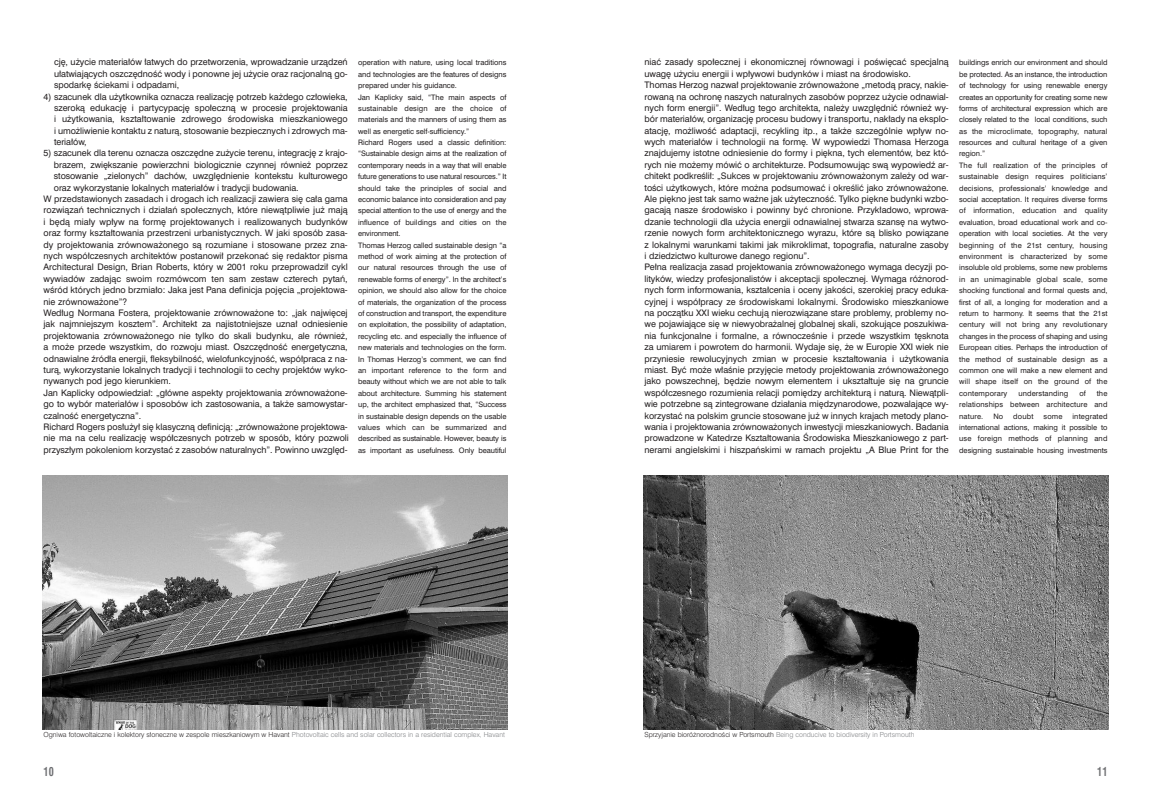
<style>
.page{position:relative;width:1151px;height:808px;background:#fff}
.page>*{position:absolute;margin:0;border:0;box-sizing:border-box;transform-origin:0 0}
.t1{font:700 condensed 12px "Swiss 721 PL";color:#6c6d70;scale:.85 1}
.t2{font:9px/11.4px "Swiss 721 PL";letter-spacing:-.005em;color:#231f20;text-align:justify}
.t3{font:7.5px/11.4px "Swiss 721 PL";letter-spacing:-.005em;color:#231f20}
.t4{font:7.5px "Swiss 721 PL";letter-spacing:.015em;color:#231f20}
.t5{font:300 7px "Swiss 721 PL";color:#231f20}
.t6{font:300 7px "Swiss 721 PL";color:#808285}
.s1{color:#808285}
.s2{color:#231f20}
</style>
<div class="page">
<img style="left:43px;top:475px;width:464px;height:254px">
<img style="left:643px;top:475px;width:465px;height:254px">
<p class="t2" style="left:54px;top:57px;width:295px">cj´, u˝ycie materia∏ów ∏atwych do przetworzenia, wprowadzanie urzàdzeƒ u∏atwiajàcych oszcz´dnoÊç wody i ponowne jej u˝ycie oraz racjonalnà go&shy;spodark´ Êciekami i odpadami,</p>
<p class="t2" style="left:54px;top:92px;width:295px;text-indent:-11px">4) szacunek dla u˝ytkownika oznacza realizacj´ potrzeb ka˝dego cz∏owieka, szerokà edukacj´ i partycypacj´ spo∏ecznà w procesie projektowania i u˝ytkowania, kszta∏towanie zdrowego Êrodowiska mieszkaniowego i umo˝liwienie kontaktu z naturà, stosowanie bezpiecznych i zdrowych ma&shy;teria∏ów,</p>
<p class="t2" style="left:44px;top:148px;width:306px">5) szacunek dla terenu oznacza oszcz´dne zu˝ycie terenu, integracj´ z krajo-</p>
<p class="t2" style="left:54px;top:160px;width:295px">brazem, zwi´kszanie powierzchni biologicznie czynnej równie˝ poprzez</p>
<p class="t2" style="left:54px;top:171px;width:295px">stosowanie „zielonych” dachów, uwzgl´dnienie kontekstu kulturowego</p>
<p class="t2" style="left:54px;top:183px;width:246px">oraz wykorzystanie lokalnych materia∏ów i tradycji budowania.</p>
<p class="t2" style="left:44px;top:194px;width:306px">W przedstawionych zasadach i drogach ich realizacji zawiera si´ ca∏a gama</p>
<p class="t2" style="left:44px;top:205px;width:306px">rozwiàzaƒ technicznych i dzia∏aƒ spo∏ecznych, które niewàtpliwie ju˝ majà</p>
<p class="t2" style="left:44px;top:217px;width:306px">i b´dà mia∏y wp∏yw na form´ projektowanych i realizowanych budynków</p>
<p class="t2" style="left:44px;top:228px;width:306px">oraz formy kszta∏towania przestrzeni urbanistycznych. W jaki sposób zasa-</p>
<p class="t2" style="left:44px;top:240px;width:306px">dy projektowania zrównowa˝onego sà rozumiane i stosowane przez zna-</p>
<p class="t2" style="left:44px;top:251px;width:306px">nych wspó∏czesnych architektów postanowi∏ przekonaç si´ redaktor pisma</p>
<p class="t2" style="left:44px;top:262px;width:306px">Architectural Design, Brian Roberts, który w 2001 roku przeprowadzi∏ cykl</p>
<p class="t2" style="left:44px;top:274px;width:306px">wywiadów zadajàc swoim rozmówcom ten sam zestaw czterech pytaƒ,</p>
<p class="t2" style="left:44px;top:285px;width:306px">wÊród których jedno brzmia∏o: Jaka jest Pana definicja poj´cia „projektowa-</p>
<p class="t2" style="left:44px;top:297px;width:85px">nie zrównowa˝one”?</p>
<p class="t2" style="left:44px;top:308px;width:306px">Wed∏ug Normana Fostera, projektowanie zrównowa˝one to: „jak najwi´cej</p>
<p class="t2" style="left:44px;top:319px;width:306px">jak najmniejszym kosztem”. Architekt za najistotniejsze uzna∏ odniesienie</p>
<p class="t2" style="left:44px;top:331px;width:306px">projektowania zrównowa˝onego nie tylko do skali budynku, ale równie˝,</p>
<p class="t2" style="left:44px;top:342px;width:306px">a mo˝e przede wszystkim, do rozwoju miast. Oszcz´dnoÊç energetyczna,</p>
<p class="t2" style="left:44px;top:353px;width:306px">odnawialne êród∏a energii, fleksybilnoÊç, wielofunkcyjnoÊç, wspó∏praca z na-</p>
<p class="t2" style="left:44px;top:365px;width:306px">turà, wykorzystanie lokalnych tradycji i technologii to cechy projektów wyko-</p>
<p class="t2" style="left:44px;top:376px;width:129px">nywanych pod jego kierunkiem.</p>
<p class="t2" style="left:44px;top:388px;width:306px">Jan Kaplicky odpowiedzia∏: „g∏ówne aspekty projektowania zrównowa˝one-</p>
<p class="t2" style="left:44px;top:399px;width:306px">go to wybór materia∏ów i sposobów ich zastosowania, a tak˝e samowystar-</p>
<p class="t2" style="left:44px;top:410px;width:99px">czalnoÊç energetyczna”.</p>
<p class="t2" style="left:44px;top:422px;width:306px">Richard Rogers pos∏u˝y∏ si´ klasycznà definicjà: „zrównowa˝one projektowa-</p>
<p class="t2" style="left:44px;top:433px;width:307px">nie ma na celu realizacj´ wspó∏czesnych potrzeb w sposób, który pozwoli</p>
<p class="t2" style="left:44px;top:445px;width:306px">przysz∏ym pokoleniom korzystaç z zasobów naturalnych”. Powinno uwzgl´d-</p>
<p class="t3" style="left:358px;top:58px;width:150px">operation with nature, using local traditions and technologies are the features of designs prepared under his guidance.<br>Jan Kaplicky said, “The main aspects of sustainable design are the choice of materials and the manners of using them as well as energetic self-sufficiency.”<br>Richard Rogers used a classic definition: “Sustainable design aims at the realization of contemporary needs in a way that will enable future generations to use natural resources.” It should take the principles of social and economic balance into consideration and pay special attention to the use of energy and the influence of buildings and cities on the environment.<br>Thomas Herzog called sustainable design “a method of work aiming at the protection of our natural resources through the use of renewable forms of energy”. In the architect’s opinion, we should also allow for the choice of materials, the organization of the process of construction and transport, the expenditure on exploitation, the possibility of adaptation, recycling etc. and especially the influence of new materials and technologies on the form.<br>In Thomas Herzog’s comment, we can find an important reference to the form and beauty without which we are not able to talk about architecture. Summing his statement up, the architect emphasized that, “Success in sustainable design depends on the usable values which can be summarized and described as sustainable. However, beauty is as important as usefulness. Only beautiful</p>
<p class="t2" style="left:644px;top:57px;width:306px;text-align:left">niaç zasady spo∏ecznej i ekonomicznej równowagi i poÊwi´caç specjalnà uwag´ u˝yciu energii i wp∏ywowi budynków i miast na Êrodowisko.<br>Thomas Herzog nazwa∏ projektowanie zrównowa˝one „metodà pracy, nakie&shy;rowanà na ochron´ naszych naturalnych zasobów poprzez u˝ycie odnawial&shy;nych form energii”. Wed∏ug tego architekta, nale˝y uwzgl´dniç równie˝ wy&shy;bór materia∏ów, organizacj´ procesu budowy i transportu, nak∏ady na eksplo&shy;atacj´, mo˝liwoÊç adaptacji, recykling itp., a tak˝e szczególnie wp∏yw no&shy;wych materia∏ów i technologii na form´. W wypowiedzi Thomasa Herzoga znajdujemy istotne odniesienie do formy i pi´kna, tych elementów, bez któ&shy;rych nie mo˝emy mówiç o architekturze. Podsumowujàc swà wypowiedê ar&shy;chitekt podkreÊli∏: „Sukces w projektowaniu zrównowa˝onym zale˝y od war&shy;toÊci u˝ytkowych, które mo˝na podsumowaç i okreÊliç jako zrównowa˝one.<br>Ale pi´kno jest tak samo wa˝ne jak u˝ytecznoÊç. Tylko pi´kne budynki wzbo&shy;gacajà nasze Êrodowisko i powinny byç chronione. Przyk∏adowo, wprowa&shy;dzanie technologii dla u˝ycia energii odnawialnej stwarza szans´ na wytwo&shy;rzenie nowych form architektonicznego wyrazu, które sà blisko powiàzane z lokalnymi warunkami takimi jak mikroklimat, topografia, naturalne zasoby i dziedzictwo kulturowe danego regionu”.<br>Pe∏na realizacja zasad projektowania zrównowa˝onego wymaga decyzji po&shy;lityków, wiedzy profesjonalistów i akceptacji spo∏ecznej. Wymaga ró˝norod&shy;nych form informowania, kszta∏cenia i oceny jakoÊci, szerokiej pracy eduka&shy;cyjnej i wspó∏pracy ze Êrodowiskami lokalnymi. Ârodowisko mieszkaniowe na poczàtku XXI wieku cechujà nierozwiàzane stare problemy, problemy no&shy;we pojawiajàce si´ w niewyobra˝alnej globalnej skali, szokujàce poszukiwa&shy;nia funkcjonalne i formalne, a równoczeÊnie i przede wszystkim t´sknota za umiarem i powrotem do harmonii. Wydaje si´, ˝e w Europie XXI wiek nie przyniesie rewolucyjnych zmian w procesie kszta∏towania i u˝ytkowania miast. Byç mo˝e w∏aÊnie przyj´cie metody projektowania zrównowa˝onego jako powszechnej, b´dzie nowym elementem i ukszta∏tuje si´ na gruncie wspó∏czesnego rozumienia relacji pomi´dzy architekturà i naturà. Niewàtpli&shy;wie potrzebne sà zintegrowane dzia∏ania mi´dzynarodowe, pozwalajàce wy&shy;korzystaç na polskim gruncie stosowane ju˝ w innych krajach metody plano&shy;wania i projektowania zrównowa˝onych inwestycji mieszkaniowych. Badania prowadzone w Katedrze Kszta∏towania Ârodowiska Mieszkaniowego z part&shy;nerami angielskimi i hiszpaƒskimi w ramach projektu „A Blue Print for the</p>
<p class="t3" style="left:959px;top:58px;width:150px">buildings enrich our environment and should be protected. As an instance, the introduction of technology for using renewable energy creates an opportunity for creating some new forms of architectural expression which are closely related to the local conditions, such as the microclimate, topography, natural resources and cultural heritage of a given region.”<br>The full realization of the principles of sustainable design requires politicians’ decisions, professionals’ knowledge and social acceptation. It requires diverse forms of information, education and quality evaluation, broad educational work and co&shy;operation with local societies. At the very beginning of the 21st century, housing environment is characterized by some insoluble old problems, some new problems in an unimaginable global scale, some shocking functional and formal quests and, first of all, a longing for moderation and a return to harmony. It seems that the 21st century will not bring any revolutionary changes in the process of shaping and using European cities. Perhaps the introduction of the method of sustainable design as a common one will make a new element and will shape itself on the ground of the contemporary</p>
<p class="t4" style="left:1018px;top:390px;width:52px">understanding</p>
<p class="t3" style="left:1079px;top:388px;width:8px">of</p>
<p class="t3" style="left:959px;top:388px;width:150px;text-align:justify;text-indent:138px">the relationships between architecture and nature.</p>
<p class="t3" style="left:959px;top:411px;width:150px;text-align:justify;text-indent:113px">integrated international actions, making it possible to use foreign methods of planning and designing sustainable housing investments</p>
<p class="t3" style="left:993px;top:411px;width:11px">No</p>
<p class="t3" style="left:1013px;top:411px;width:22px">doubt</p>
<p class="t3" style="left:1043px;top:411px;width:20px">some</p>
<p class="t5" style="left:44px;top:732px;width:463px">Ogniwa fotowoltaiczne i kolektory s∏oneczne w zespole mieszkaniowym w Havant <span class="s1">Photovoltaic cells and solar collectors in a residential complex, Havant</span></p>
<p class="t6" style="left:644px;top:732px;width:271px"><span class="s2">Sprzyjanie bioró˝norodnoÊci w Portsmouth</span> Being conducive to biodiversity in Portsmouth</p>
<h1 class="t1" style="left:44px;top:767px;width:14px">10</h1>
<h1 class="t1" style="left:1097px;top:767px;width:14px">11</h1>
</div>
